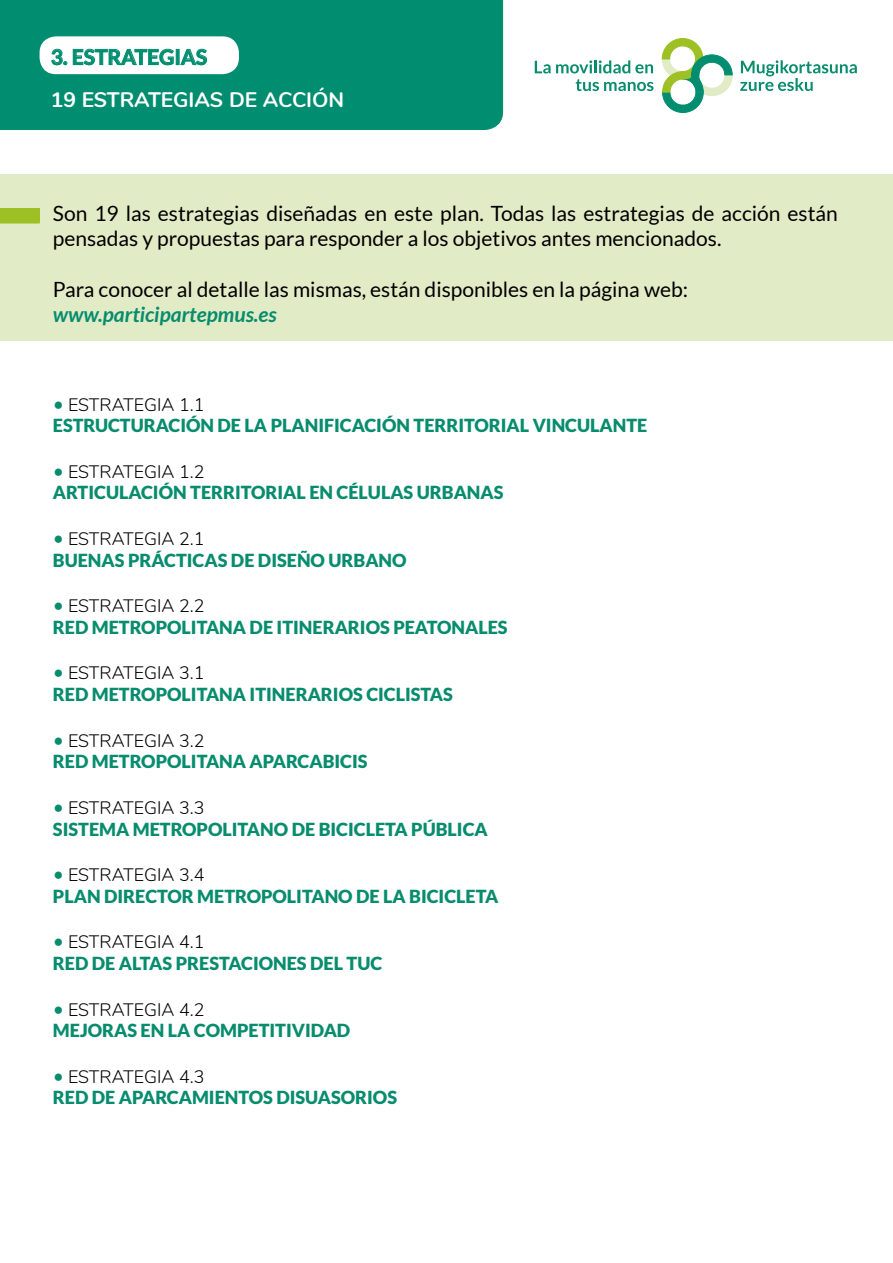
<style>
.page{position:relative;width:893px;height:1263px;background:#fff}
.page>*{position:absolute;margin:0;border:0;box-sizing:border-box;transform-origin:0 0}
.t1{font:21px/25.2px "Lato";color:#000}
.t2{font:italic 700 21px "Lato";color:#078c6e}
.t3{font:700 21px "Nunito";color:#fff}
.t4{font:700 21px "Lato";color:#018d6f}
.t5{font:900 18px "Lato";color:#078c6e}
.t6{font:300 18px "Nunito";letter-spacing:-.005em;color:#000}
.s1{font-family:"Lato";font-weight:400;font-size:19.5px;color:#078c6e}
</style>
<div class="page">
<div style="left:0;top:174px;width:893px;height:167px;background:#e1ecc6"></div>
<div style="left:0;top:0;width:503px;height:130px;background:#018d6f"></div>
<div style="left:40px;top:36px;width:199px;height:38px;background:#fff;border-radius:16px"></div>
<svg style="left:662px;top:38px;width:71px;height:75px"></svg>
<svg style="left:740px;top:60px;width:117px;height:31px"></svg>
<svg style="left:535px;top:60px;width:118px;height:13px"></svg>
<svg style="left:576px;top:79px;width:77px;height:12px"></svg>
<svg style="left:0;top:208px;width:39px;height:15px"></svg>
<svg style="left:51px;top:49px;width:16px;height:16px"></svg>
<svg style="left:73px;top:49px;width:101px;height:17px"></svg>
<div style="left:176px;top:49px;width:3px;height:16px;border:1px solid #018d6f"></div>
<svg style="left:180px;top:49px;width:27px;height:17px"></svg>
<p class="t4" style="left:51px;top:45px;width:158px">3. ESTRATEGIAS</p>
<p class="t3" style="left:51px;top:84px;width:295px">19 ESTRATEGIAS DE ACCIÓN</p>
<p class="t1" style="left:53px;top:201px;width:786px">Son 19 las estrategias diseñadas en este plan. Todas las estrategias de acción están pensadas y propuestas para responder a los objetivos antes mencionados.</p>
<p class="t1" style="left:53px;top:276px;width:637px">Para conocer al detalle las mismas, están disponibles en la página web:</p>
<p class="t2" style="left:53px;top:302px;width:225px">www.participartepmus.es</p>
<p class="t6" style="left:53px;top:391px;width:153px"><span class="s1">•</span> ESTRATEGIA 1.1</p>
<p class="t5" style="left:53px;top:415px;width:596px">ESTRUCTURACIÓN DE LA PLANIFICACIÓN TERRITORIAL VINCULANTE</p>
<p class="t6" style="left:53px;top:458px;width:153px"><span class="s1">•</span> ESTRATEGIA 1.2</p>
<p class="t5" style="left:53px;top:482px;width:452px">ARTICULACIÓN TERRITORIAL EN CÉLULAS URBANAS</p>
<p class="t6" style="left:53px;top:526px;width:153px"><span class="s1">•</span> ESTRATEGIA 2.1</p>
<p class="t5" style="left:53px;top:549px;width:355px">BUENAS PRÁCTICAS DE DISEÑO URBANO</p>
<p class="t6" style="left:53px;top:593px;width:153px"><span class="s1">•</span> ESTRATEGIA 2.2</p>
<p class="t5" style="left:53px;top:617px;width:456px">RED METROPOLITANA DE ITINERARIOS PEATONALES</p>
<p class="t6" style="left:53px;top:660px;width:153px"><span class="s1">•</span> ESTRATEGIA 3.1</p>
<p class="t5" style="left:53px;top:684px;width:401px">RED METROPOLITANA ITINERARIOS CICLISTAS</p>
<p class="t6" style="left:53px;top:727px;width:153px"><span class="s1">•</span> ESTRATEGIA 3.2</p>
<p class="t5" style="left:53px;top:751px;width:316px">RED METROPOLITANA APARCABICIS</p>
<p class="t6" style="left:53px;top:794px;width:153px"><span class="s1">•</span> ESTRATEGIA 3.3</p>
<p class="t5" style="left:53px;top:818px;width:436px">SISTEMA METROPOLITANO DE BICICLETA PÚBLICA</p>
<p class="t6" style="left:53px;top:862px;width:153px"><span class="s1">•</span> ESTRATEGIA 3.4</p>
<p class="t5" style="left:53px;top:885px;width:447px">PLAN DIRECTOR METROPOLITANO DE LA BICICLETA</p>
<p class="t6" style="left:53px;top:929px;width:153px"><span class="s1">•</span> ESTRATEGIA 4.1</p>
<p class="t5" style="left:53px;top:953px;width:331px">RED DE ALTAS PRESTACIONES DEL TUC</p>
<p class="t6" style="left:53px;top:996px;width:153px"><span class="s1">•</span> ESTRATEGIA 4.2</p>
<p class="t5" style="left:53px;top:1020px;width:299px">MEJORAS EN LA COMPETITIVIDAD</p>
<p class="t6" style="left:53px;top:1063px;width:153px"><span class="s1">•</span> ESTRATEGIA 4.3</p>
<p class="t5" style="left:53px;top:1087px;width:346px">RED DE APARCAMIENTOS DISUASORIOS</p>
</div>
